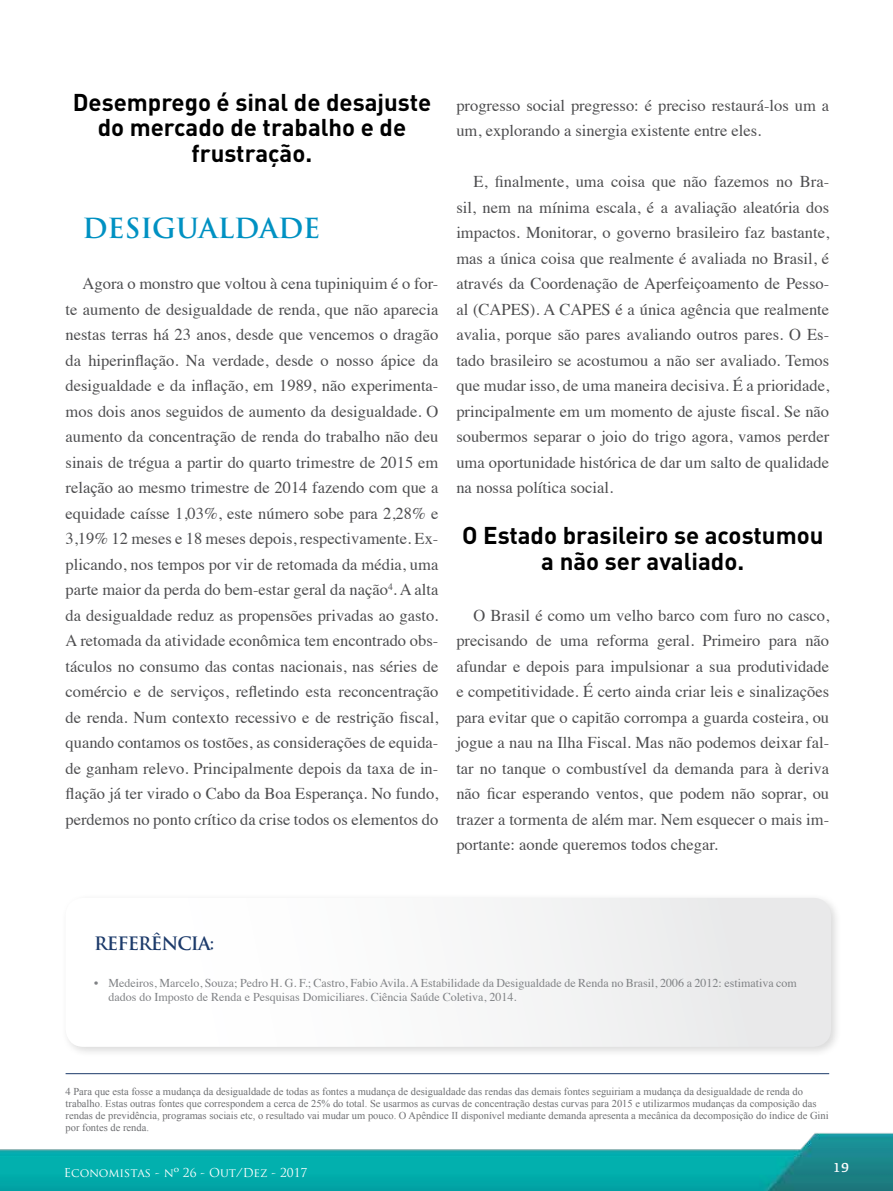
<style>
.page{position:relative;width:893px;height:1191px;background:#fff}
.page>*{position:absolute;margin:0;border:0;box-sizing:border-box;transform-origin:0 0}
.t1{font:700 27px "Trajan Pro";color:#0091c2}
.t2{font:700 24px/25.5px "DIN Pro";color:#000;text-align:center}
.t3{font:700 18px "Trajan Pro";letter-spacing:-.05em;color:#1c3a6a}
.t4{font:16.5px/25.5px "Times";color:#4d4d4f;text-align:justify}
.t5{font:13.5px "Kefa";color:#fff}
.t6{font:12px/14.4px "Times";color:#808285}
.t7{font:12px "Trajan Pro";color:#fff}
.t8{font:10.5px/12px "Times New Roman";color:#6d6e71}
.s1{font-family:"Times"}
</style>
<div class="page">
<hr style="left:66px;top:1073px;width:763px;height:1px;background:#1c3a6a">
<div style="left:60px;top:892px;width:782px;height:166px;background:#000;opacity:.15"></div>
<svg style="left:66px;top:898px;width:765px;height:148px"></svg>
<img style="left:0;top:1133px;width:893px;height:58px">
<h2 class="t2" style="left:73px;top:88px;width:360px">Desemprego é sinal de desajuste do mercado de trabalho e de frustração.</h2>
<h1 class="t1" style="left:83px;top:211px;width:239px">DESIGUALDADE</h1>
<p class="t4" style="left:66px;top:269px;width:374px;text-indent:17px">Agora o monstro que voltou à cena tupiniquim é o for&shy;te aumento de desigualdade de renda, que não aparecia nestas terras há 23 anos, desde que vencemos o dragão da hiperinflação. Na verdade, desde o nosso ápice da desigualdade e da inflação, em 1989, não experimenta&shy;mos dois anos seguidos de aumento da desigualdade. O aumento da concentração de renda do trabalho não deu sinais de trégua a partir do quarto trimestre de 2015 em relação ao mesmo trimestre de 2014 fazendo com que a equidade caísse 1,03%, este número sobe para 2,28% e 3,19% 12 meses e 18 meses depois, respectivamente. Ex&shy;plicando, nos tempos por vir de retomada da média, uma parte maior da perda do bem-estar geral da nação<sup>4</sup>. A alta da desigualdade reduz as propensões privadas ao gasto.<br>A retomada da atividade econômica tem encontrado obs&shy;táculos no consumo das contas nacionais, nas séries de comércio e de serviços, refletindo esta reconcentração de renda. Num contexto recessivo e de restrição fiscal, quando contamos os tostões, as considerações de equida&shy;de ganham relevo. Principalmente depois da taxa de in&shy;flação já ter virado o Cabo da Boa Esperança. No fundo, perdemos no ponto crítico da crise todos os elementos do</p>
<p class="t4" style="left:456px;top:91px;width:374px">progresso social pregresso: é preciso restaurá-los um a um, explorando a sinergia existente entre eles.</p>
<p class="t4" style="left:456px;top:167px;width:374px;text-indent:17px">E, finalmente, uma coisa que não fazemos no Bra&shy;sil, nem na mínima escala, é a avaliação aleatória dos impactos. Monitorar, o governo brasileiro faz bastante, mas a única coisa que realmente é avaliada no Brasil, é através da Coordenação de Aperfeiçoamento de Pesso&shy;al (CAPES). A CAPES é a única agência que realmente avalia, porque são pares avaliando outros pares. O Es&shy;tado brasileiro se acostumou a não ser avaliado. Temos que mudar isso, de uma maneira decisiva. É a prioridade, principalmente em um momento de ajuste fiscal. Se não soubermos separar o joio do trigo agora, vamos perder uma oportunidade histórica de dar um salto de qualidade na nossa política social.</p>
<h2 class="t2" style="left:462px;top:522px;width:363px">O Estado brasileiro se acostumou a não ser avaliado.</h2>
<p class="t4" style="left:456px;top:601px;width:374px;text-indent:17px">O Brasil é como um velho barco com furo no casco, precisando de uma reforma geral. Primeiro para não afundar e depois para impulsionar a sua produtividade e competitividade. É certo ainda criar leis e sinalizações para evitar que o capitão corrompa a guarda costeira, ou jogue a nau na Ilha Fiscal. Mas não podemos deixar fal&shy;tar no tanque o combustível da demanda para à deriva não ficar esperando ventos, que podem não soprar, ou trazer a tormenta de além mar. Nem esquecer o mais im&shy;portante: aonde queremos todos chegar.</p>
<p class="t3" style="left:94px;top:932px;width:122px">REFERÊNCIA:</p>
<p class="t6" style="left:109px;top:974px;width:690px;text-indent:-14px">• Medeiros, Marcelo, Souza; Pedro H. G. F.; Castro, Fabio Avila. A Estabilidade da Desigualdade de Renda no Brasil, 2006 a 2012: estimativa com dados do Imposto de Renda e Pesquisas Domiciliares. Ciência Saúde Coletiva, 2014.</p>
<p class="t8" style="left:66px;top:1085px;width:765px"><span class="s1">4</span> Para que esta fosse a mudança da desigualdade de todas as fontes a mudança de desigualdade das rendas das demais fontes seguiriam a mudança da desigualdade de renda do trabalho. Estas outras fontes que correspondem a cerca de 25% do total. Se usarmos as curvas de concentração destas curvas para 2015 e utilizarmos mudanças da composição das rendas de previdência, programas sociais etc, o resultado vai mudar um pouco. O Apêndice II disponível mediante demanda apresenta a mecânica da decomposição do índice de Gini por fontes de renda.</p>
<p class="t7" style="left:64px;top:1164px;width:245px">Economistas - nº 26 - Out/Dez - 2017</p>
<p class="t5" style="left:833px;top:1158px;width:18px">19</p>
</div>
